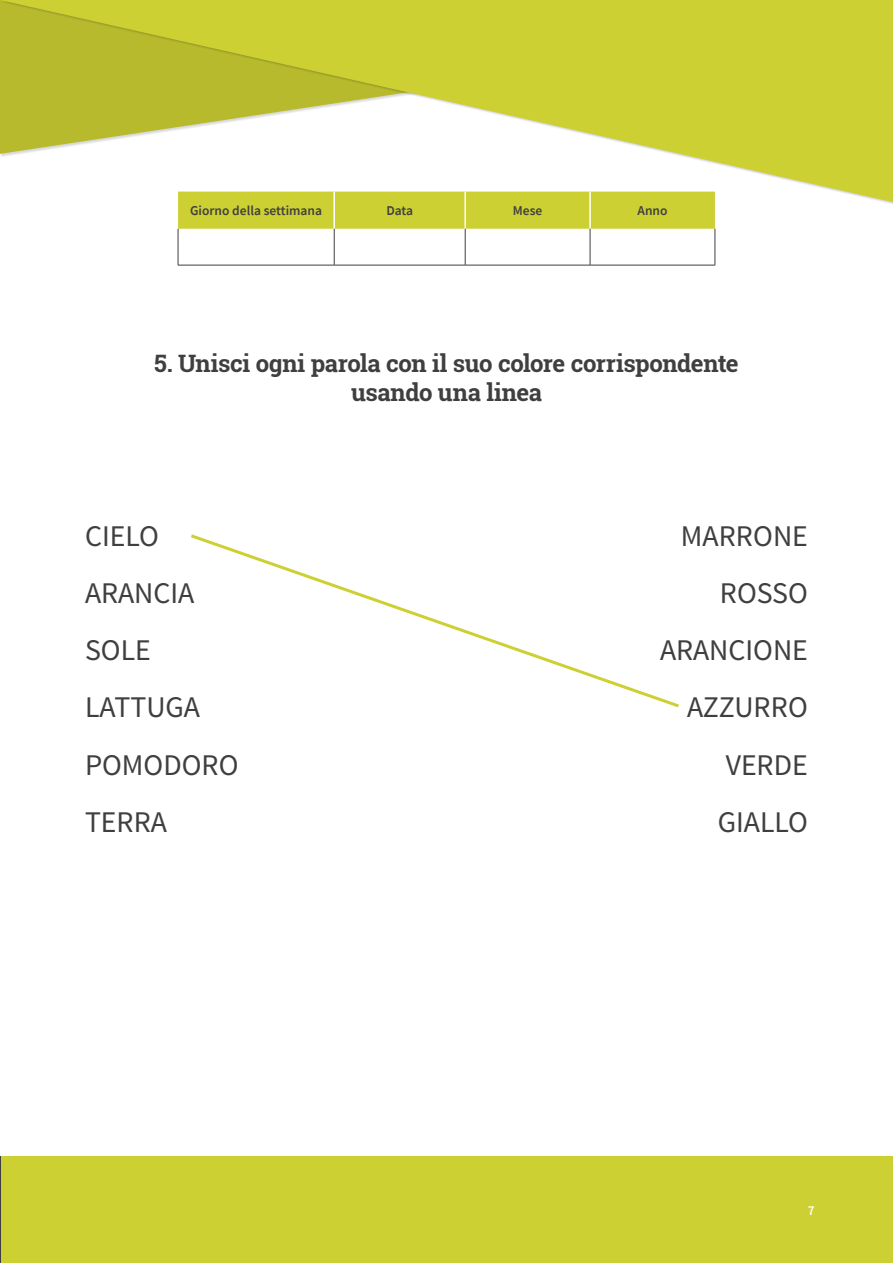
<style>
.page{position:relative;width:893px;height:1263px;background:#fff}
.page>*{position:absolute;margin:0;border:0;box-sizing:border-box;transform-origin:0 0}
.t1{font:30px/57.3px "Source Sans Pro";color:#3f3f41}
.t2{font:700 24px/28.8px "Roboto Slab";letter-spacing:-.015em;color:#3f3f41;text-align:center}
.t3{font:600 13.5px "Source Sans Pro";color:#3f3f41}
.t4{font:600 13.5px "Source Sans Pro";color:#fff}
</style>
<div class="page">
<svg style="left:0;top:0;width:893px;height:202px;fill:#cdd032"></svg>
<svg style="left:191px;top:534px;width:488px;height:174px"></svg>
<div style="left:178px;top:192px;width:537px;height:37px;background:#cdd032"></div>
<hr style="left:333px;top:192px;width:2px;height:37px;background:#fff">
<hr style="left:464px;top:192px;width:2px;height:37px;background:#fff">
<hr style="left:589px;top:192px;width:2px;height:37px;background:#fff">
<hr style="left:178px;top:229px;width:1px;height:36px;background:#3f3f41">
<hr style="left:334px;top:229px;width:1px;height:36px;background:#3f3f41">
<hr style="left:465px;top:229px;width:1px;height:36px;background:#3f3f41">
<hr style="left:590px;top:229px;width:1px;height:36px;background:#3f3f41">
<hr style="left:715px;top:229px;width:1px;height:36px;background:#3f3f41">
<hr style="left:178px;top:265px;width:156px;height:1px;background:#3f3f41">
<hr style="left:334px;top:265px;width:131px;height:1px;background:#3f3f41">
<hr style="left:465px;top:265px;width:125px;height:1px;background:#3f3f41">
<hr style="left:590px;top:265px;width:125px;height:1px;background:#3f3f41">
<div style="left:2px;top:1157px;width:891px;height:106px;background:#cdd032"></div>
<p class="t3" style="left:190px;top:202px;width:133px">Giorno della settimana</p>
<p class="t3" style="left:386px;top:202px;width:28px">Data</p>
<p class="t3" style="left:513px;top:202px;width:31px">Mese</p>
<p class="t3" style="left:637px;top:202px;width:32px">Anno</p>
<p class="t2" style="left:154px;top:348px;width:586px">5. Unisci ogni parola con il suo colore corrispondente usando una linea</p>
<p class="t1" style="left:85px;top:507px;width:155px">CIELO<br>ARANCIA<br>SOLE<br>LATTUGA<br>POMODORO<br>TERRA</p>
<p class="t1" style="left:660px;top:507px;width:149px;text-align:right">MARRONE<br>ROSSO<br>ARANCIONE<br>AZZURRO<br>VERDE<br>GIALLO</p>
<p class="t4" style="left:808px;top:1201px;width:8px">7</p>
</div>
